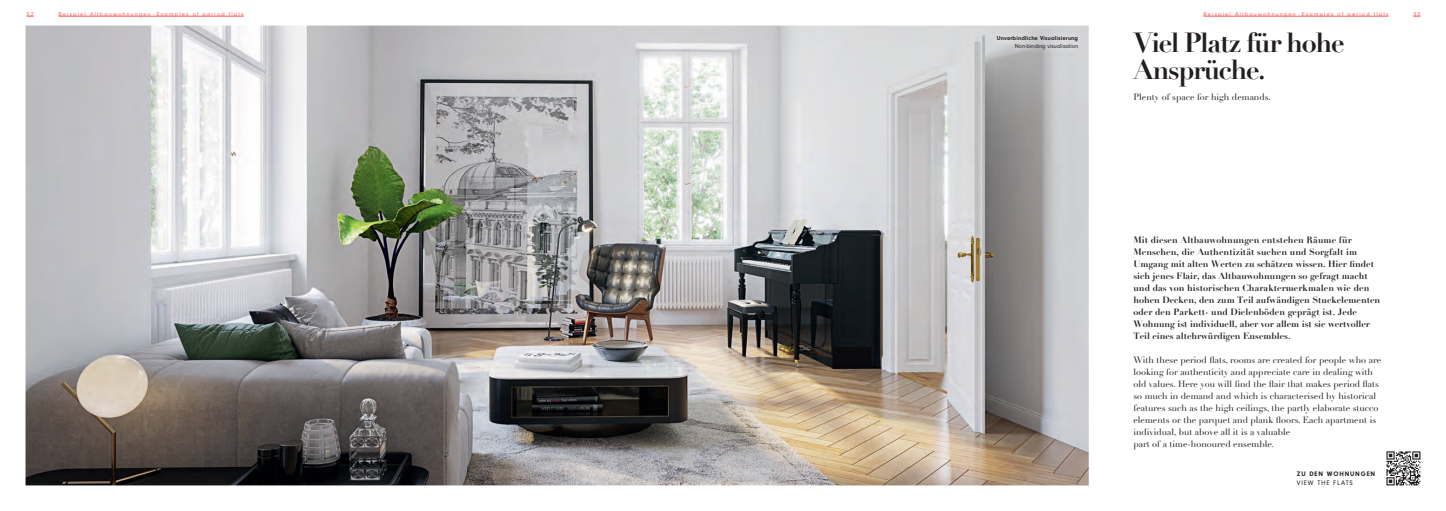
<style>
.page{position:relative;width:1446px;height:511px;background:#fff}
.page>*{position:absolute;margin:0;border:0;box-sizing:border-box;transform-origin:0 0}
.t1{font:700 27px/27px "Didot";letter-spacing:-.05em;color:#231f20}
.t2{font:9px/12px "Didot";color:#231f20}
.t3{font:700 9px/12px "Didot";color:#231f20}
.t4{font:700 6.75px "Neuzeit Gro";letter-spacing:.12em;color:#231f20}
.t5{font:6.75px "Neuzeit Gro";letter-spacing:.12em;color:#231f20}
.t6{font:700 6px "Neuzeit Gro";letter-spacing:.02em;color:#231f20}
.t7{font:6px "Neuzeit Gro";color:#231f20}
.t8{font:5.85px "Neuzeit Gro";letter-spacing:.2em;color:#ff5959}
</style>
<div class="page">
<svg style="left:1386px;top:451px;width:34px;height:34px"></svg>
<img style="left:26px;top:26px;width:1063px;height:459px">
<img style="left:991px;top:30px;width:92px;height:25px">
<hr style="left:1203px;top:16px;width:185px;height:1px;background:#ff5959">
<hr style="left:58px;top:16px;width:186px;height:1px;background:#ff5959">
<p class="t8" style="left:27px;top:11px;width:9px">32</p>
<p class="t8" style="left:58px;top:11px;width:187px">Beispiel Altbauwohnungen · Examples of period flats</p>
<p class="t8" style="left:1203px;top:11px;width:187px">Beispiel Altbauwohnungen · Examples of period flats</p>
<p class="t8" style="left:1413px;top:11px;width:9px">33</p>
<p class="t6" style="left:997px;top:35px;width:83px">Unverbindliche Visualisierung</p>
<p class="t7" style="left:1015px;top:43px;width:65px">Non-binding visualisation</p>
<h1 class="t1" style="left:1133px;top:29px;width:213px">Viel Platz für hohe<br>Ansprüche.</h1>
<p class="t2" style="left:1133px;top:91px;width:139px">Plenty of space for high demands.</p>
<p class="t3" style="left:1133px;top:233px;width:248px">Mit diesen Altbauwohnungen entstehen Räume für Menschen, die Authentizität suchen und Sorgfalt im Umgang mit alten Werten zu schätzen wissen. Hier findet sich jenes Flair, das Altbauwohnungen so gefragt macht und das von historischen Charaktermerkmalen wie den hohen Decken, den zum Teil aufwändigen Stuckelementen oder den Parkett- und Dielenböden geprägt ist. Jede Wohnung ist individuell, aber vor allem ist sie wertvoller Teil eines altehrwürdigen Ensembles.</p>
<p class="t2" style="left:1133px;top:354px;width:249px">With these period flats, rooms are created for people who are looking for authenticity and appreciate care in dealing with old values. Here you will find the flair that makes period flats so much in demand and which is characterised by historical features such as the high ceilings, the partly elaborate stucco elements or the parquet and plank floors. Each apartment is individual, but above all it is a valuable<br>part of a time-honoured ensemble.</p>
<p class="t4" style="left:1297px;top:470px;width:80px">ZU DEN WOHNUNGEN</p>
<p class="t5" style="left:1297px;top:479px;width:57px">VIEW THE FLATS</p>
</div>
